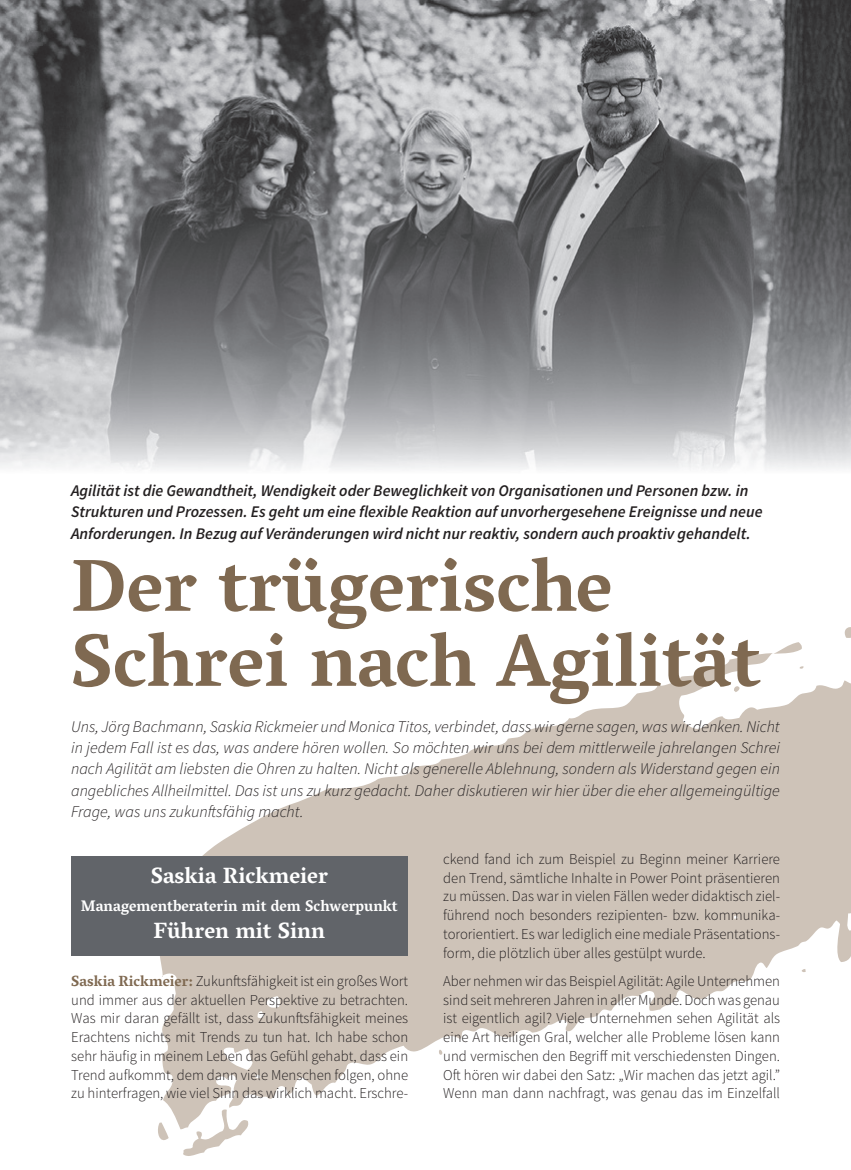
<style>
.page{position:relative;width:851px;height:1170px;background:#fff}
.page>*{position:absolute;margin:0;border:0;box-sizing:border-box;transform-origin:0 0}
.t1{font:700 75px/75px "Vesper Libre";color:#7f6951}
.t2{font:700 22.5px "Vesper Libre";color:#fff}
.t3{font:italic 300 16.25px/21.2px "Source Sans Pro";color:#231f20;text-align:justify}
.t4{font:italic 600 16.25px/21.2px "Source Sans Pro";color:#231f20}
.t5{font:700 15.62px "Vesper Libre";color:#fff;scale:.96 1}
.t6{font:300 15px/18.8px "Source Sans Pro";color:#231f20;text-align:justify}
.s1{font-family:"Vesper Libre";font-weight:700;color:#7f6951}
</style>
<div class="page">
<svg style="left:150px;top:653px;width:700px;height:476px;fill:#cec3b8"></svg>
<svg style="left:844px;top:627px;width:6px;height:11px"></svg>
<svg style="left:775px;top:642px;width:27px;height:11px"></svg>
<svg style="left:801px;top:968px;width:4px;height:4px"></svg>
<svg style="left:733px;top:686px;width:6px;height:6px"></svg>
<svg style="left:438px;top:1049px;width:5px;height:5px"></svg>
<svg style="left:183px;top:1109px;width:67px;height:47px"></svg>
<svg style="left:156px;top:1122px;width:13px;height:18px"></svg>
<img style="left:0;top:0;width:850px;height:470px">
<img style="left:28px;top:32px;width:15px;height:10px">
<svg style="left:28px;top:44px;width:15px;height:1px"></svg>
<div style="left:71px;top:856px;width:336px;height:99px;background:#616469"></div>
<p class="t4" style="left:71px;top:480px;width:693px">Agilität ist die Gewandtheit, Wendigkeit oder Beweglichkeit von Organisationen und Personen bzw. in<br>Strukturen und Prozessen. Es geht um eine flexible Reaktion auf unvorhergesehene Ereignisse und neue<br>Anforderungen. In Bezug auf Veränderungen wird nicht nur reaktiv, sondern auch proaktiv gehandelt.</p>
<h1 class="t1" style="left:71px;top:547px;width:691px">Der trügerische<br>Schrei nach Agilität</h1>
<p class="t3" style="left:71px;top:715px;width:710px">Uns, Jörg Bachmann, Saskia Rickmeier und Monica Titos, verbindet, dass wir gerne sagen, was wir denken. Nicht in jedem Fall ist es das, was andere hören wollen. So möchten wir uns bei dem mittlerweile jahrelangen Schrei nach Agilität am liebsten die Ohren zu halten. Nicht als generelle Ablehnung, sondern als Widerstand gegen ein angebliches Allheilmittel. Das ist uns zu kurz gedacht. Daher diskutieren wir hier über die eher allgemeingültige Frage, was uns zukunftsfähig macht.</p>
<h2 class="t2" style="left:151px;top:862px;width:179px">Saskia Rickmeier</h2>
<p class="t5" style="left:81px;top:896px;width:332px">Managementberaterin mit dem Schwerpunkt</p>
<h2 class="t2" style="left:153px;top:917px;width:173px">Führen mit Sinn</h2>
<p class="t6" style="left:71px;top:971px;width:338px"><span class="s1">Saskia Rickmeier:</span> Zukunftsfähigkeit ist ein großes Wort und immer aus der aktuellen Perspektive zu betrachten.<br>Was mir daran gefällt ist, dass Zukunftsfähigkeit meines Erachtens nichts mit Trends zu tun hat. Ich habe schon sehr häufig in meinem Leben das Gefühl gehabt, dass ein Trend aufkommt, dem dann viele Menschen folgen, ohne zu hinterfragen, wie viel Sinn das wirklich macht. Erschre-</p>
<p class="t6" style="left:443px;top:849px;width:338px">ckend fand ich zum Beispiel zu Beginn meiner Karriere den Trend, sämtliche Inhalte in Power Point präsentieren zu müssen. Das war in vielen Fällen weder didaktisch ziel&shy;führend noch besonders rezipienten- bzw. kommunika&shy;tororientiert. Es war lediglich eine mediale Präsentations&shy;form, die plötzlich über alles gestülpt wurde.</p>
<p class="t6" style="left:443px;top:971px;width:338px">Aber nehmen wir das Beispiel Agilität: Agile Unternehmen sind seit mehreren Jahren in aller Munde. Doch was genau ist eigentlich agil? Viele Unternehmen sehen Agilität als eine Art heiligen Gral, welcher alle Probleme lösen kann und vermischen den Begriff mit verschiedensten Dingen.<br>Oft hören wir dabei den Satz: „Wir machen das jetzt agil.” Wenn man dann nachfragt, was genau das im Einzelfall</p>
</div>
